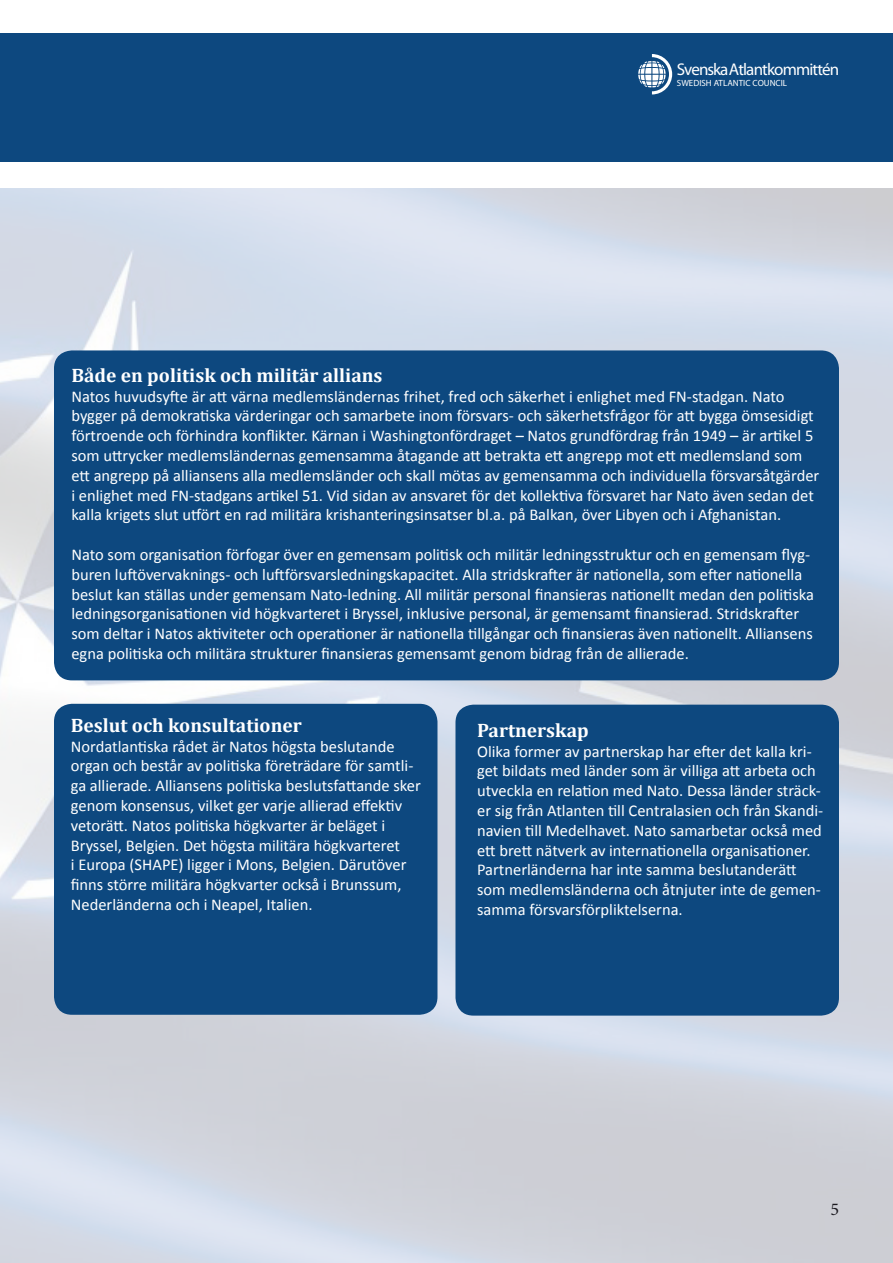
<style>
.page{position:relative;width:893px;height:1263px;background:#fff}
.page>*{position:absolute;margin:0;border:0;box-sizing:border-box;transform-origin:0 0}
.t1{font:700 19.5px "Cambria";color:#fff}
.t2{font:18px "Minion Pro";color:#231f20}
.t3{font:700 16.95px "Roboto Condensed";letter-spacing:-.05em;color:#fff}
.t4{font:16.5px/19.8px "Calibri";color:#fff}
.t5{font:300 9px "Roboto Condensed";color:#fff}
.s1{font-weight:400}
</style>
<div class="page">
<img style="left:0;top:188px;width:893px;height:1075px">
<div style="left:54px;top:350px;width:785px;height:330px;background:#0d487f;border-radius:18px"></div>
<div style="left:54px;top:704px;width:383px;height:311px;background:#0d487f;border-radius:18px"></div>
<div style="left:455px;top:705px;width:384px;height:310px;background:#0d487f;border-radius:18px"></div>
<div style="left:0;top:33px;width:893px;height:129px;background:#0d487f"></div>
<svg style="left:638px;top:54px;width:34px;height:40px"></svg>
<p class="t3" style="left:677px;top:59px;width:164px"><span class="s1">Svenska</span>Atlantkommittén</p>
<p class="t5" style="left:677px;top:78px;width:112px">SWEDISH ATLANTIC COUNCIL</p>
<p class="t1" style="left:71px;top:361px;width:313px">Både en politisk och militär allians</p>
<p class="t4" style="left:71px;top:386px;width:749px">Natos huvudsyfte är att värna medlemsländernas frihet, fred och säkerhet i enlighet med FN-stadgan. Nato bygger på demokratiska värderingar och samarbete inom försvars- och säkerhetsfrågor för att bygga ömsesidigt förtroende och förhindra konflikter. Kärnan i Washingtonfördraget – Natos grundfördrag från 1949 – är artikel 5 som uttrycker medlemsländernas gemensamma åtagande att betrakta ett angrepp mot ett medlemsland som ett angrepp på alliansens alla medlemsländer och skall mötas av gemensamma och individuella försvarsåtgärder i enlighet med FN-stadgans artikel 51. Vid sidan av ansvaret för det kollektiva försvaret har Nato även sedan det kalla krigets slut utfört en rad militära krishanteringsinsatser bl.a. på Balkan, över Libyen och i Afghanistan.</p>
<p class="t4" style="left:71px;top:545px;width:744px">Nato som organisation förfogar över en gemensam politisk och militär ledningsstruktur och en gemensam flyg&shy;buren luftövervaknings- och luftförsvarsledningskapacitet. Alla stridskrafter är nationella, som efter nationella beslut kan ställas under gemensam Nato-ledning. All militär personal finansieras nationellt medan den politiska ledningsorganisationen vid högkvarteret i Bryssel, inklusive personal, är gemensamt finansierad. Stridskrafter som deltar i Natos aktiviteter och operationer är nationella tillgångar och finansieras även nationellt. Alliansens egna politiska och militära strukturer finansieras gemensamt genom bidrag från de allierade.</p>
<p class="t1" style="left:71px;top:711px;width:232px">Beslut och konsultationer</p>
<p class="t4" style="left:71px;top:736px;width:352px">Nordatlantiska rådet är Natos högsta beslutande organ och består av politiska företrädare för samtli&shy;ga allierade. Alliansens politiska beslutsfattande sker genom konsensus, vilket ger varje allierad effektiv vetorätt. Natos politiska högkvarter är beläget i Bryssel, Belgien. Det högsta militära högkvarteret<br>i Europa (SHAPE) ligger i Mons, Belgien. Därutöver finns större militära högkvarter också i Brunssum, Nederländerna och i Neapel, Italien.</p>
<p class="t1" style="left:477px;top:716px;width:113px">Partnerskap</p>
<p class="t4" style="left:477px;top:741px;width:348px">Olika former av partnerskap har efter det kalla kri&shy;get bildats med länder som är villiga att arbeta och utveckla en relation med Nato. Dessa länder sträck&shy;er sig från Atlanten till Centralasien och från Skandi&shy;navien till Medelhavet. Nato samarbetar också med ett brett nätverk av internationella organisationer.<br>Partnerländerna har inte samma beslutanderätt som medlemsländerna och åtnjuter inte de gemen&shy;samma försvarsförpliktelserna.</p>
<p class="t2" style="left:830px;top:1197px;width:10px">5</p>
</div>
